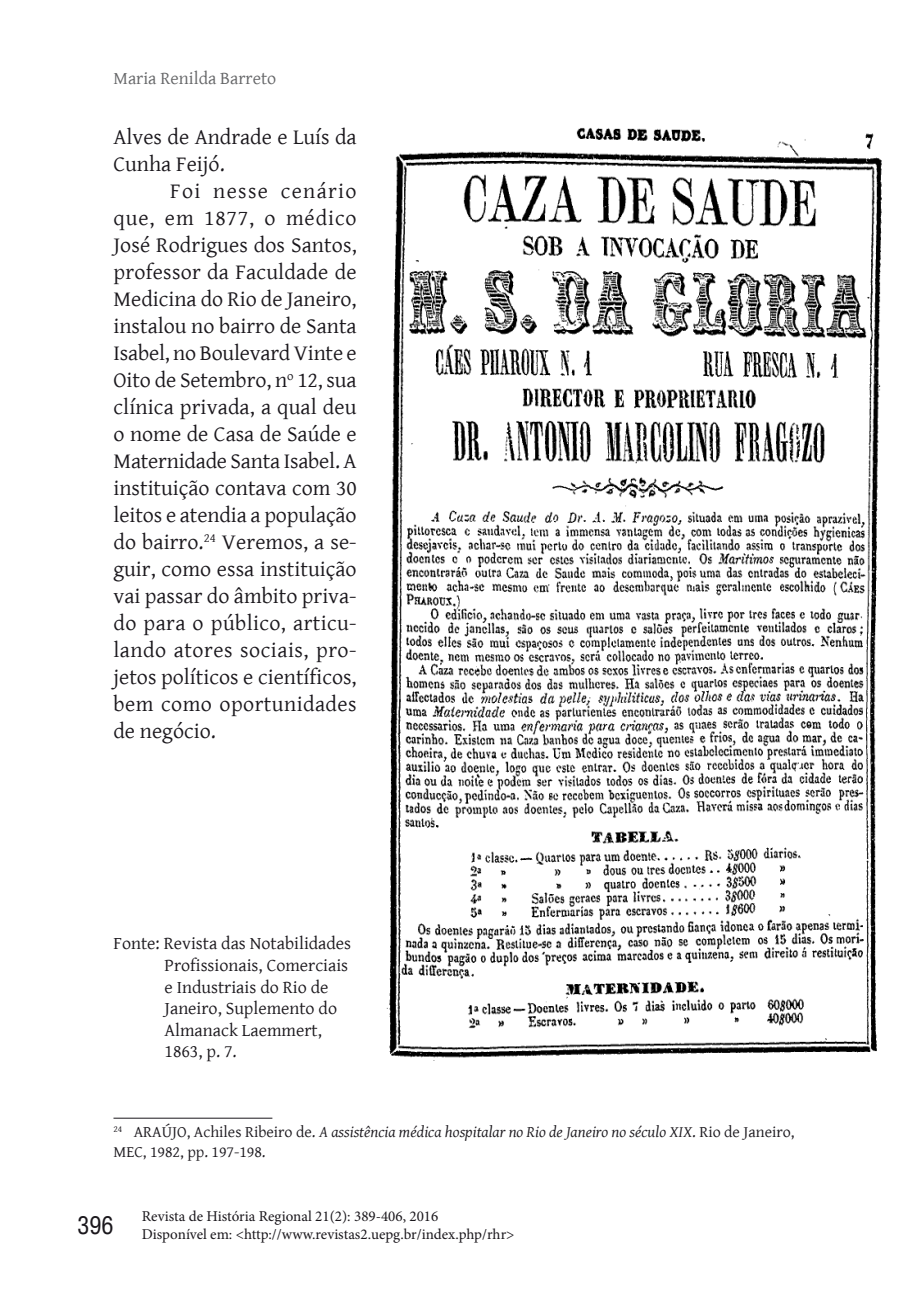
<style>
.page{position:relative;width:908px;height:1304px;background:#fff}
.page>*{position:absolute;margin:0;border:0;box-sizing:border-box;transform-origin:0 0}
.t1{font:condensed 24px "Helvetica";color:#1a171c}
.t2{font:22px/27px "Gentium Basic";color:#1a171c}
.t3{font:18px/21.6px "Gentium Basic";color:#1a171c}
.t4{font:18px "Gentium Basic";color:#646567}
.t5{font:16px/19.2px "Gentium Basic";color:#1a171c}
.t6{font:15px/18px "Minion Pro";color:#1a171c}
.s1{font-style:italic}
</style>
<div class="page">
<hr style="left:113px;top:1118px;width:159px;height:1px;background:#1a171c">
<img style="left:386px;top:127px;width:496px;height:931px">
<p class="t4" style="left:113px;top:65px;width:164px">Maria Renilda Barreto</p>
<p class="t2" style="left:113px;top:123px;width:244px">Alves de Andrade e Luís da<br>Cunha Feijó.</p>
<p class="t2" style="left:113px;top:177px;width:245px;text-align:justify;text-indent:57px">Foi nesse cenário que, em 1877, o médico José Rodrigues dos Santos, professor da Faculdade de Medicina do Rio de Janeiro, instalou no bairro de Santa Isabel, no Boulevard Vinte e Oito de Setembro, n<sup>o</sup> 12, sua clínica privada, a qual deu o nome de Casa de Saúde e Maternidade Santa Isabel. A instituição contava com 30 leitos e atendia a população do bairro.<sup>24</sup> Veremos, a se&shy;guir, como essa instituição vai passar do âmbito priva&shy;do para o público, articu&shy;lando atores sociais, pro&shy;jetos políticos e científicos, bem como oportunidades de negócio.</p>
<p class="t3" style="left:164px;top:932px;width:188px;text-indent:-51px">Fonte: Revista das Notabilidades<br>Profissionais, Comerciais e Industriais do Rio de<br>Janeiro, Suplemento do<br>Almanack Laemmert,<br>1863, p. 7.</p>
<p class="t5" style="left:113px;top:1122px;width:682px"><sup>24</sup> ARAÚJO, Achiles Ribeiro de. <span class="s1">A assistência médica hospitalar no Rio de Janeiro no século XIX</span>. Rio de Janeiro,<br>MEC, 1982, pp. 197-198.</p>
<p class="t1" style="left:77px;top:1209px;width:37px">396</p>
<p class="t6" style="left:142px;top:1207px;width:374px">Revista de História Regional 21(2): 389-406, 2016<br>Disponível em: &lt;http://www.revistas2.uepg.br/index.php/rhr&gt;</p>
</div>
